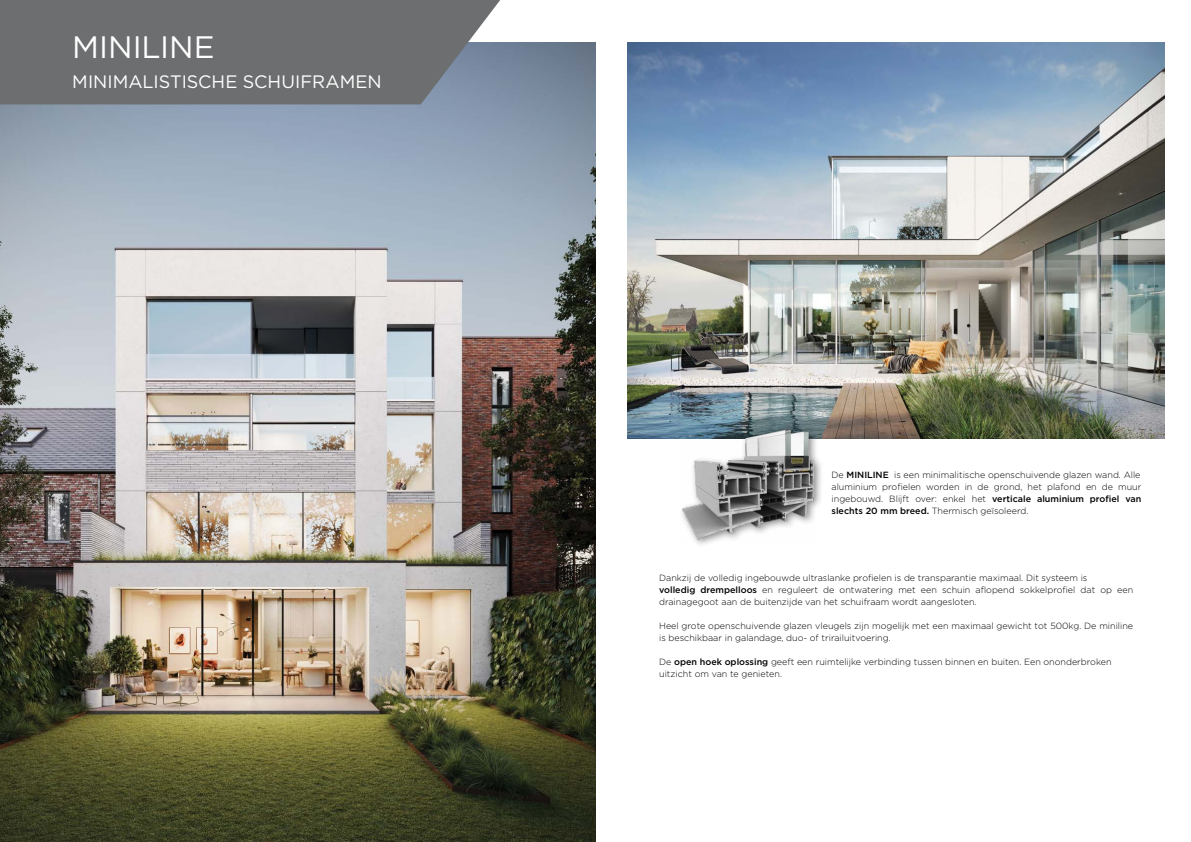
<style>
.page{position:relative;width:1191px;height:842px;background:#fff}
.page>*{position:absolute;margin:0;border:0;box-sizing:border-box;transform-origin:0 0}
.t1{font:31px "Gotham";color:#fff}
.t2{font:18px "Gotham";color:#fff}
.t3{font:300 9px/12px "Gotham";color:#000}
.s1{font-weight:500}
</style>
<div class="page">
<img style="left:0;top:43px;width:595px;height:799px">
<svg style="left:0;top:0;width:500px;height:104px;background:#6f7174"></svg>
<img style="left:628px;top:43px;width:536px;height:395px">
<div style="left:678px;top:425px;width:146px;height:123px;background:#000;opacity:.47"></div>
<img style="left:679px;top:427px;width:137px;height:114px">
<h1 class="t1" style="left:72px;top:27px;width:144px">MINILINE</h1>
<h2 class="t2" style="left:72px;top:70px;width:311px">MINIMALISTISCHE SCHUIFRAMEN</h2>
<p class="t3" style="left:831px;top:468px;width:311px;text-align:justify">De <span class="s1">MINILINE</span> is een minimalitische openschuivende glazen wand. Alle aluminium profielen worden in de grond, het plafond en de muur ingebouwd. Blijft over: enkel het <span class="s1">verticale aluminium profiel van slechts 20 mm breed.</span> Thermisch geïsoleerd.</p>
<p class="t3" style="left:659px;top:572px;width:475px">Dankzij de volledig ingebouwde ultraslanke profielen is de transparantie maximaal. Dit systeem is<br><span class="s1">volledig drempelloos</span> en reguleert de ontwatering met een schuin aflopend sokkelprofiel dat op een drainagegoot aan de buitenzijde van het schuifraam wordt aangesloten.</p>
<p class="t3" style="left:659px;top:620px;width:475px">Heel grote openschuivende glazen vleugels zijn mogelijk met een maximaal gewicht tot 500kg. De miniline is beschikbaar in galandage, duo- of trirailuitvoering.</p>
<p class="t3" style="left:659px;top:656px;width:454px">De <span class="s1">open hoek oplossing</span> geeft een ruimtelijke verbinding tussen binnen en buiten. Een ononderbroken uitzicht om van te genieten.</p>
</div>
